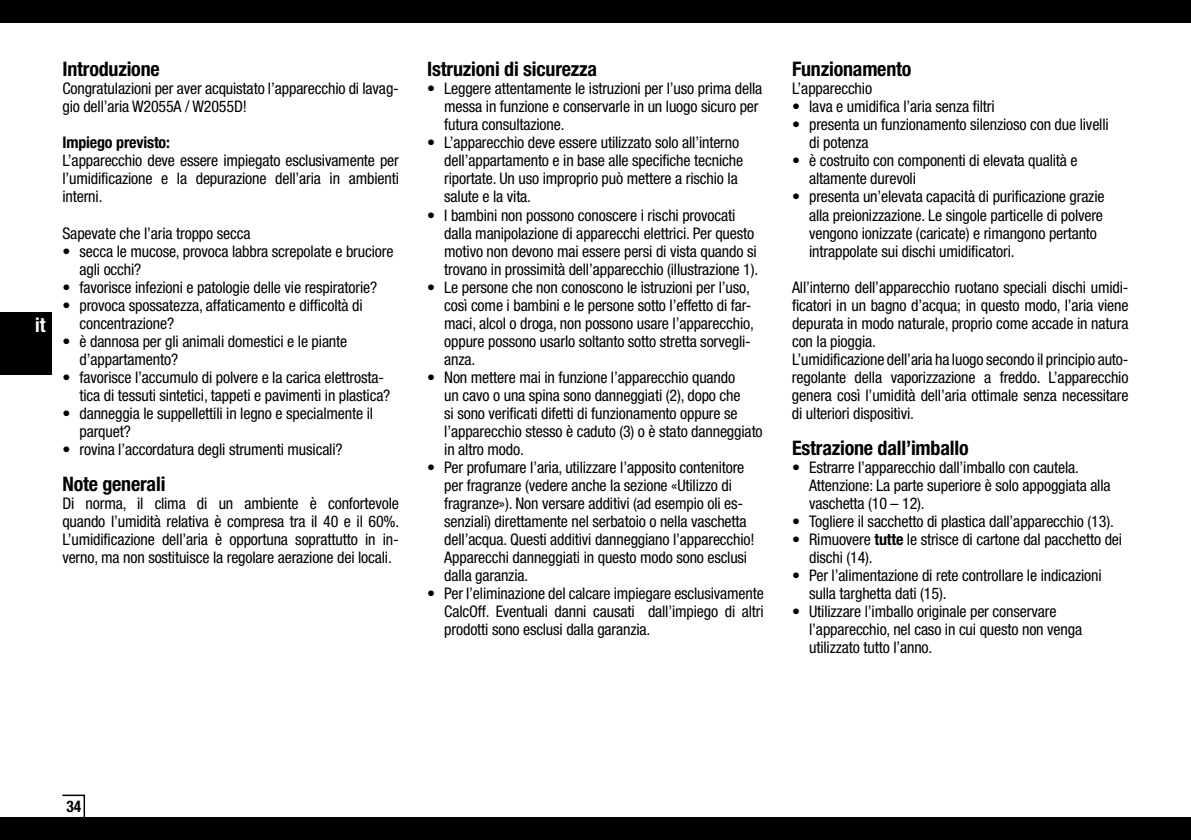
<style>
.page{position:relative;width:1191px;height:840px;background:#fff}
.page>*{position:absolute;margin:0;border:0;box-sizing:border-box;transform-origin:0 0}
.t1{font:700 condensed 20px "Helvetica Neue LTW1 G";letter-spacing:-.01em;color:#000}
.t2{font:700 condensed 20px "Helvetica Neue LTW1 G";color:#fff;scale:.96 1}
.t3{font:condensed 16px/18px "Helvetica Neue LTW1 G";letter-spacing:-.01em;color:#000}
.t4{font:700 condensed 16px "Helvetica Neue LTW1 G";letter-spacing:-.01em;color:#000}
.t5{font:700 condensed 16px "Helvetica Neue LTW1 G";letter-spacing:-.01em;color:#000;scale:.96 1}
.s1{font-weight:700}
</style>
<div class="page">
<div style="left:0;top:0;width:1191px;height:23px;background:#000"></div>
<div style="left:0;top:816px;width:1191px;height:23px;background:#000"></div>
<svg style="left:61px;top:794px;width:25px;height:23px"></svg>
<div style="left:0;top:312px;width:51px;height:62px;background:#000"></div>
<p class="t2" style="left:35px;top:312px;width:12px">it</p>
<p class="t1" style="left:62px;top:57px;width:99px">Introduzione</p>
<p class="t3" style="left:62px;top:80px;width:338px">Congratulazioni per aver acquistato l’apparecchio di lavag&shy;gio dell’aria W2055A / W2055D!</p>
<p class="t4" style="left:62px;top:133px;width:109px">Impiego previsto:</p>
<p class="t3" style="left:62px;top:152px;width:338px;text-align:justify">L’apparecchio deve essere impiegato esclusivamente per l’umidificazione e la depurazione dell’aria in ambienti interni.</p>
<p class="t3" style="left:62px;top:224px;width:190px">Sapevate che l’aria troppo secca</p>
<p class="t3" style="left:79px;top:242px;width:315px;text-indent:-17px">• secca le mucose, provoca labbra screpolate e bruciore agli occhi?</p>
<p class="t3" style="left:62px;top:278px;width:316px">• favorisce infezioni e patologie delle vie respiratorie?</p>
<p class="t3" style="left:79px;top:296px;width:285px;text-indent:-17px">• provoca spossatezza, affaticamento e difficoltà di concentrazione?</p>
<p class="t3" style="left:79px;top:332px;width:269px;text-indent:-17px">• è dannosa per gli animali domestici e le piante d’appartamento?</p>
<p class="t3" style="left:79px;top:368px;width:312px;text-indent:-17px">• favorisce l’accumulo di polvere e la carica elettrosta&shy;tica di tessuti sintetici, tappeti e pavimenti in plastica?</p>
<p class="t3" style="left:79px;top:404px;width:295px;text-indent:-17px">• danneggia le suppellettili in legno e specialmente il parquet?</p>
<p class="t3" style="left:62px;top:440px;width:282px">• rovina l’accordatura degli strumenti musicali?</p>
<p class="t1" style="left:62px;top:471px;width:105px">Note generali</p>
<p class="t3" style="left:62px;top:494px;width:339px;text-align:justify">Di norma, il clima di un ambiente è confortevole quando l’umidità relativa è compresa tra il 40 e il 60%.<br>L’umidificazione dell’aria è opportuna soprattutto in in&shy;verno, ma non sostituisce la regolare aerazione dei locali.</p>
<p class="t1" style="left:427px;top:57px;width:171px">Istruzioni di sicurezza</p>
<p class="t3" style="left:444px;top:80px;width:319px;text-indent:-17px">• Leggere attentamente le istruzioni per l’uso prima della messa in funzione e conservarle in un luogo sicuro per futura consultazione.</p>
<p class="t3" style="left:444px;top:134px;width:300px;text-indent:-17px">• L’apparecchio deve essere utilizzato solo all’interno dell’appartamento e in base alle specifiche tecniche riportate. Un uso improprio può mettere a rischio la salute e la vita.</p>
<p class="t3" style="left:444px;top:206px;width:315px;text-indent:-17px">• I bambini non possono conoscere i rischi provocati dalla manipolazione di apparecchi elettrici. Per questo motivo non devono mai essere persi di vista quando si trovano in prossimità dell’apparecchio (illustrazione 1).</p>
<p class="t3" style="left:444px;top:278px;width:311px;text-indent:-17px">• Le persone che non conoscono le istruzioni per l’uso, così come i bambini e le persone sotto l’effetto di far&shy;maci, alcol o droga, non possono usare l’apparecchio, oppure possono usarlo soltanto sotto stretta sorvegli&shy;anza.</p>
<p class="t3" style="left:444px;top:368px;width:320px;text-indent:-17px">• Non mettere mai in funzione l’apparecchio quando<br>un cavo o una spina sono danneggiati (2), dopo che<br>si sono verificati difetti di funzionamento oppure se l’apparecchio stesso è caduto (3) o è stato danneggiato in altro modo.</p>
<p class="t3" style="left:444px;top:458px;width:312px;text-indent:-17px">• Per profumare l’aria, utilizzare l’apposito contenitore per fragranze (vedere anche la sezione «Utilizzo di fragranze»). Non versare additivi (ad esempio oli es&shy;senziali) direttamente nel serbatoio o nella vaschetta dell’acqua. Questi additivi danneggiano l’apparecchio!<br>Apparecchi danneggiati in questo modo sono esclusi dalla garanzia.</p>
<p class="t3" style="left:444px;top:584px;width:321px;text-align:justify;text-indent:-17px">• Per l’eliminazione del calcare impiegare esclusivamente CalcOff. Eventuali danni causati dall’impiego di altri prodotti sono esclusi dalla garanzia.</p>
<p class="t1" style="left:792px;top:57px;width:121px">Funzionamento</p>
<p class="t3" style="left:792px;top:80px;width:81px">L’apparecchio</p>
<p class="t3" style="left:792px;top:98px;width:204px">• lava e umidifica l’aria senza filtri</p>
<p class="t3" style="left:809px;top:116px;width:301px;text-indent:-17px">• presenta un funzionamento silenzioso con due livelli di potenza</p>
<p class="t3" style="left:809px;top:152px;width:270px;text-indent:-17px">• è costruito con componenti di elevata qualità e altamente durevoli</p>
<p class="t3" style="left:809px;top:188px;width:297px;text-indent:-17px">• presenta un’elevata capacità di purificazione grazie alla preionizzazione. Le singole particelle di polvere vengono ionizzate (caricate) e rimangono pertanto intrappolate sui dischi umidificatori.</p>
<p class="t3" style="left:792px;top:278px;width:338px">All’interno dell’apparecchio ruotano speciali dischi umidi&shy;ficatori in un bagno d’acqua; in questo modo, l’aria viene depurata in modo naturale, proprio come accade in natura con la pioggia.<br>L’umidificazione dell’aria ha luogo secondo il principio auto&shy;regolante della vaporizzazione a freddo. L’apparecchio genera così l’umidità dell’aria ottimale senza necessitare di ulteriori dispositivi.</p>
<p class="t1" style="left:792px;top:435px;width:178px">Estrazione dall’imballo</p>
<p class="t3" style="left:809px;top:458px;width:303px;text-indent:-17px">• Estrarre l’apparecchio dall’imballo con cautela.<br>Attenzione: La parte superiore è solo appoggiata alla vaschetta (10 – 12).</p>
<p class="t3" style="left:792px;top:512px;width:323px">• Togliere il sacchetto di plastica dall’apparecchio (13).</p>
<p class="t3" style="left:809px;top:530px;width:314px;text-indent:-17px">• Rimuovere <span class="s1">tutte</span> le strisce di cartone dal pacchetto dei dischi (14).</p>
<p class="t3" style="left:809px;top:566px;width:294px;text-indent:-17px">• Per l’alimentazione di rete controllare le indicazioni sulla targhetta dati (15).</p>
<p class="t3" style="left:809px;top:602px;width:274px;text-indent:-17px">• Utilizzare l’imballo originale per conservare l’apparecchio, nel caso in cui questo non venga utilizzato tutto l’anno.</p>
<p class="t5" style="left:66px;top:795px;width:17px">34</p>
</div>
